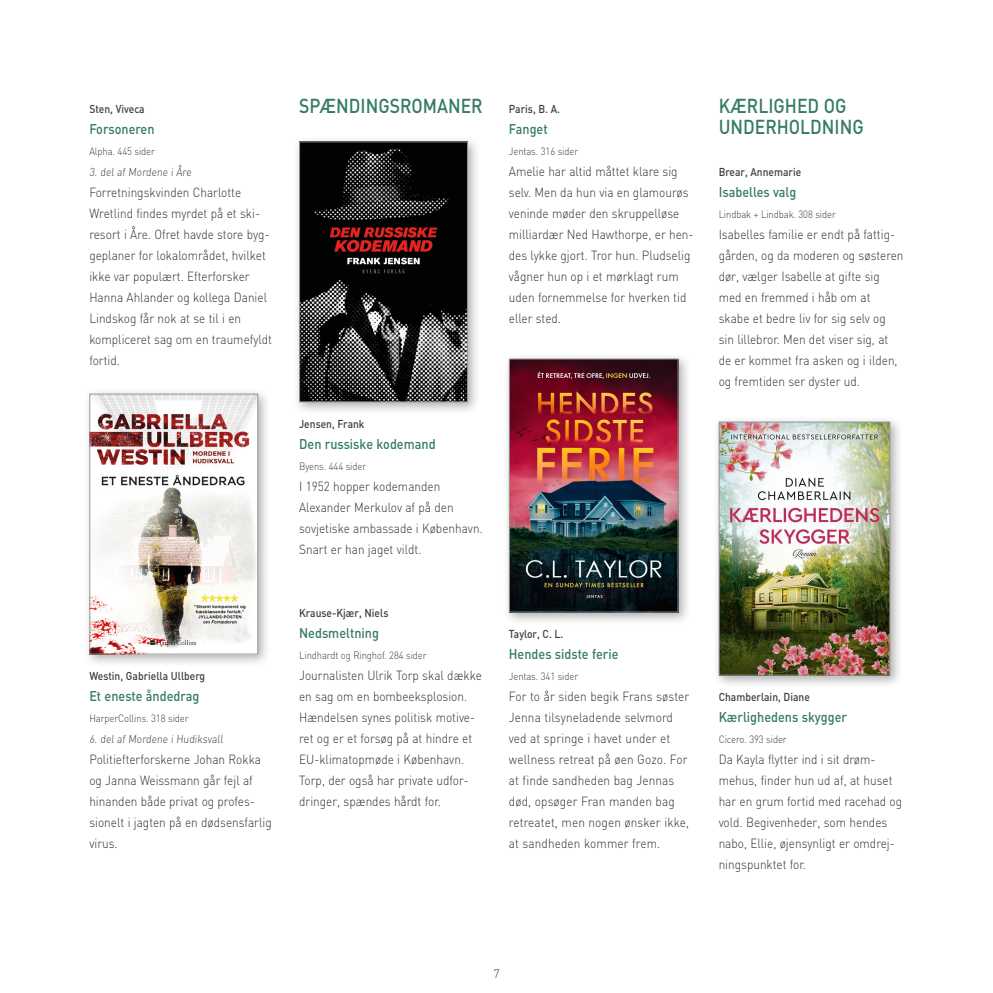
<style>
.page{position:relative;width:993px;height:993px;background:#fff}
.page>*{position:absolute;margin:0;border:0;box-sizing:border-box;transform-origin:0 0}
.Kategori{font:500 19.95px/21px "DIN";color:#367b61;scale:.88 1}
.TITEL{font:500 14px "DIN";color:#367b61;scale:.9 1}
.NOTE{font:300 13.12px/21px "DIN";color:#312f30;scale:.9 1}
.t1{font:300 12.25px "DIN";color:#3e3e3f}
.FORF{font:500 11.38px "DIN";color:#3e3e3f;scale:.9 1}
.Serie{font:300 11.38px "DIN";color:#3e3e3f;scale:.9 1}
.FORLAG{font:300 10.5px "DIN";letter-spacing:-.01em;color:#3e3e3f;scale:.9 1}
</style>
<div class="page">
<div style="left:83px;top:387px;width:188px;height:280px;background:#231f20;opacity:.35"></div>
<img style="left:91px;top:395px;width:165px;height:257px">
<div style="left:89px;top:393px;width:169px;height:261px;border:1px solid #939598"></div>
<div style="left:293px;top:135px;width:188px;height:280px;background:#231f20;opacity:.35"></div>
<img style="left:301px;top:143px;width:165px;height:257px">
<div style="left:299px;top:141px;width:169px;height:261px;border:1px solid #939598"></div>
<div style="left:502px;top:352px;width:189px;height:273px;background:#231f20;opacity:.35"></div>
<img style="left:510px;top:360px;width:166px;height:250px">
<div style="left:508px;top:358px;width:170px;height:254px;border:1px solid #939598"></div>
<div style="left:712px;top:415px;width:191px;height:273px;background:#231f20;opacity:.35"></div>
<img style="left:720px;top:423px;width:168px;height:250px">
<div style="left:718px;top:421px;width:172px;height:254px;border:1px solid #939598"></div>
<p class="FORF" style="left:89px;top:101px;width:63px">Sten, Viveca</p>
<p class="TITEL" style="left:89px;top:120px;width:74px">Forsoneren</p>
<p class="FORLAG" style="left:89px;top:144px;width:74px">Alpha. 445 sider</p>
<p class="Serie" style="left:89px;top:165px;width:116px">3. del af Mordene i Åre</p>
<p class="NOTE" style="left:89px;top:181px;width:204px">Forretningskvinden Charlotte<br>Wretlind findes myrdet på et ski&shy;resort i Åre. Ofret havde store byg&shy;geplaner for lokalområdet, hvilket ikke var populært. Efterforsker<br>Hanna Ahlander og kollega Daniel<br>Lindskog får nok at se til i en kompliceret sag om en traumefyldt fortid.</p>
<p class="FORF" style="left:89px;top:668px;width:130px">Westin, Gabriella Ullberg</p>
<p class="TITEL" style="left:89px;top:687px;width:124px">Et eneste åndedrag</p>
<p class="FORLAG" style="left:89px;top:711px;width:112px">HarperCollins. 318 sider</p>
<p class="Serie" style="left:89px;top:732px;width:151px">6. del af Mordene i Hudiksvall</p>
<p class="NOTE" style="left:89px;top:748px;width:204px">Politiefterforskerne Johan Rokka og Janna Weissmann går fejl af hinanden både privat og profes&shy;sionelt i jagten på en dødsensfarlig virus.</p>
<h1 class="Kategori" style="left:299px;top:94px;width:210px">SPÆNDINGSROMANER</h1>
<p class="FORF" style="left:299px;top:416px;width:74px">Jensen, Frank</p>
<p class="TITEL" style="left:299px;top:435px;width:153px">Den russiske kodemand</p>
<p class="FORLAG" style="left:299px;top:459px;width:76px">Byens. 444 sider</p>
<p class="NOTE" style="left:299px;top:475px;width:205px">I 1952 hopper kodemanden<br>Alexander Merkulov af på den sovjetiske ambassade i København.<br>Snart er han jaget vildt.</p>
<p class="FORF" style="left:299px;top:605px;width:101px">Krause-Kjær, Niels</p>
<p class="TITEL" style="left:299px;top:624px;width:90px">Nedsmeltning</p>
<p class="FORLAG" style="left:299px;top:648px;width:143px">Lindhardt og Ringhof. 284 sider</p>
<p class="NOTE" style="left:299px;top:664px;width:204px">Journalisten Ulrik Torp skal dække en sag om en bombeeksplosion.<br>Hændelsen synes politisk motive&shy;ret og er et forsøg på at hindre et<br>EU-klimatopmøde i København.<br>Torp, der også har private udfor&shy;dringer, spændes hårdt for.</p>
<p class="FORF" style="left:508px;top:101px;width:58px">Paris, B. A.</p>
<p class="TITEL" style="left:508px;top:120px;width:45px">Fanget</p>
<p class="FORLAG" style="left:508px;top:144px;width:78px">Jentas. 316 sider</p>
<p class="NOTE" style="left:508px;top:160px;width:207px">Amelie har altid måttet klare sig selv. Men da hun via en glamourøs veninde møder den skruppelløse milliardær Ned Hawthorpe, er hen&shy;des lykke gjort. Tror hun. Pludselig vågner hun op i et mørklagt rum uden fornemmelse for hverken tid eller sted.</p>
<h1 class="Kategori" style="left:718px;top:94px;width:166px">KÆRLIGHED OG<br>UNDERHOLDNING</h1>
<p class="FORF" style="left:718px;top:164px;width:93px">Brear, Annemarie</p>
<p class="TITEL" style="left:718px;top:183px;width:88px">Isabelles valg</p>
<p class="FORLAG" style="left:718px;top:207px;width:132px">Lindbak + Lindbak. 308 sider</p>
<p class="NOTE" style="left:718px;top:223px;width:207px">Isabelles familie er endt på fattig&shy;gården, og da moderen og søsteren dør, vælger Isabelle at gifte sig med en fremmed i håb om at skabe et bedre liv for sig selv og sin lillebror. Men det viser sig, at de er kommet fra asken og i ilden, og fremtiden ser dyster ud.</p>
<p class="FORF" style="left:508px;top:626px;width:62px">Taylor, C. L.</p>
<p class="TITEL" style="left:508px;top:645px;width:123px">Hendes sidste ferie</p>
<p class="FORLAG" style="left:508px;top:669px;width:78px">Jentas. 341 sider</p>
<p class="NOTE" style="left:508px;top:685px;width:202px">For to år siden begik Frans søster<br>Jenna tilsyneladende selvmord ved at springe i havet under et wellness retreat på øen Gozo. For at finde sandheden bag Jennas død, opsøger Fran manden bag retreatet, men nogen ønsker ikke, at sandheden kommer frem.</p>
<p class="FORF" style="left:718px;top:689px;width:103px">Chamberlain, Diane</p>
<p class="TITEL" style="left:718px;top:708px;width:144px">Kærlighedens skygger</p>
<p class="FORLAG" style="left:718px;top:732px;width:77px">Cicero. 393 sider</p>
<p class="NOTE" style="left:718px;top:748px;width:205px">Da Kayla flytter ind i sit drøm&shy;mehus, finder hun ud af, at huset har en grum fortid med racehad og vold. Begivenheder, som hendes nabo, Ellie, øjensynligt er omdrej&shy;ningspunktet for.</p>
<p class="t1" style="left:493px;top:965px;width:8px">7</p>
</div>
